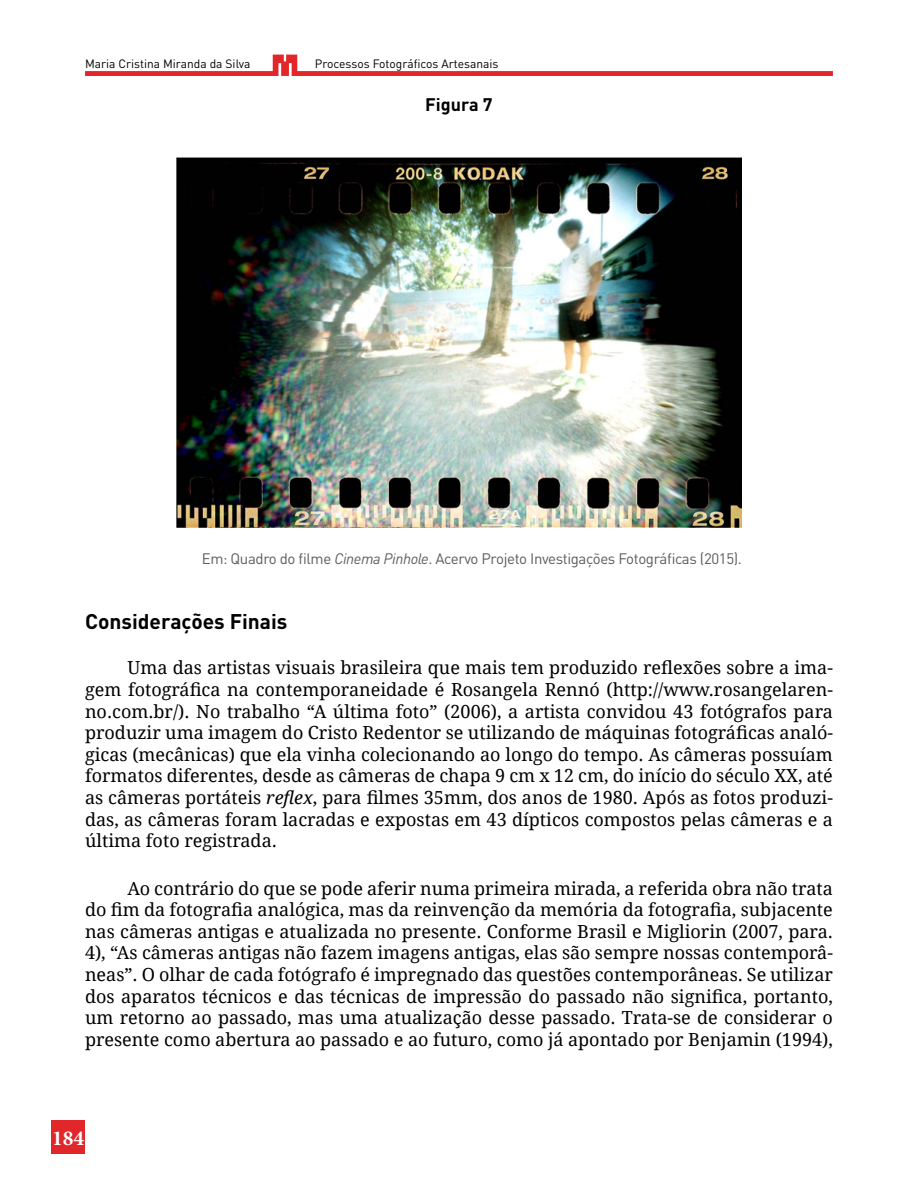
<style>
.page{position:relative;width:918px;height:1188px;background:#fff}
.page>*{position:absolute;margin:0;border:0;box-sizing:border-box;transform-origin:0 0}
.t1{font:700 21.3px "Minion Pro";color:#fff}
.t2{font:700 21px "DIN Pro";color:#000}
.t3{font:18px/21.6px "Droid Serif";color:#000;text-align:justify}
.t4{font:700 18px "DIN Pro";color:#000}
.t5{font:15px "DIN Pro";letter-spacing:-.025em;color:#5c5c5c}
.t6{font:12px "DIN Pro";color:#000}
.s1{font-style:italic}
</style>
<div class="page">
<svg style="left:85px;top:55px;width:748px;height:21px"></svg>
<img style="left:176px;top:158px;width:566px;height:369px">
<div style="left:51px;top:1120px;width:34px;height:34px;background:#e2272b"></div>
<p class="t6" style="left:85px;top:54px;width:167px">Maria Cristina Miranda da Silva</p>
<p class="t6" style="left:315px;top:54px;width:185px">Processos Fotográficos Artesanais</p>
<p class="t4" style="left:425px;top:89px;width:69px">Figura 7</p>
<p class="t5" style="left:202px;top:547px;width:542px">Em: Quadro do filme <span class="s1">Cinema Pinhole</span>. Acervo Projeto Investigações Fotográficas (2015).</p>
<p class="t2" style="left:85px;top:604px;width:204px">Considerações Finais</p>
<p class="t3" style="left:85px;top:657px;width:749px;text-indent:43px">Uma das artistas visuais brasileira que mais tem produzido reflexões sobre a ima&shy;gem fotográfica na contemporaneidade é Rosangela Rennó (http://www.rosangelaren&shy;no.com.br/). No trabalho “A última foto” (2006), a artista convidou 43 fotógrafos para produzir uma imagem do Cristo Redentor se utilizando de máquinas fotográficas analó&shy;gicas (mecânicas) que ela vinha colecionando ao longo do tempo. As câmeras possuíam formatos diferentes, desde as câmeras de chapa 9 cm x 12 cm, do início do século XX, até as câmeras portáteis <span class="s1">reflex</span>, para filmes 35mm, dos anos de 1980. Após as fotos produzi&shy;das, as câmeras foram lacradas e expostas em 43 dípticos compostos pelas câmeras e a última foto registrada.</p>
<p class="t3" style="left:85px;top:877px;width:749px;text-indent:43px">Ao contrário do que se pode aferir numa primeira mirada, a referida obra não trata do fim da fotografia analógica, mas da reinvenção da memória da fotografia, subjacente nas câmeras antigas e atualizada no presente. Conforme Brasil e Migliorin (2007, para.<br>4), “As câmeras antigas não fazem imagens antigas, elas são sempre nossas contemporâ&shy;neas”. O olhar de cada fotógrafo é impregnado das questões contemporâneas. Se utilizar dos aparatos técnicos e das técnicas de impressão do passado não significa, portanto, um retorno ao passado, mas uma atualização desse passado. Trata-se de considerar o presente como abertura ao passado e ao futuro, como já apontado por Benjamin (1994),</p>
<p class="t1" style="left:52px;top:1123px;width:33px">184</p>
</div>
